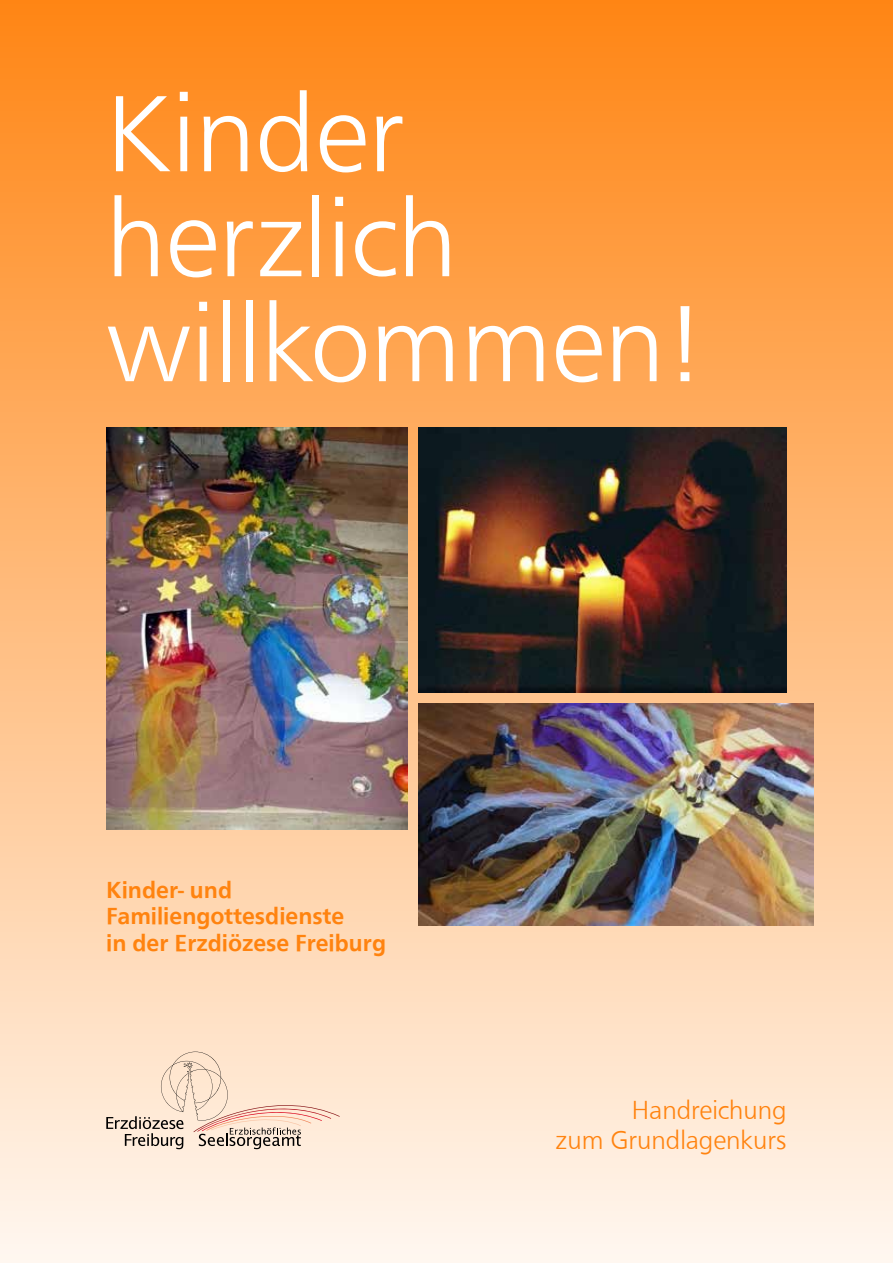
<style>
.page{position:relative;width:893px;height:1263px;background:#fff}
.page>*{position:absolute;margin:0;border:0;box-sizing:border-box;transform-origin:0 0}
.t1{font:300 112.5px/105px "Front Page";color:#fff}
.t2{font:300 27px/29.7px "Front Page";letter-spacing:-.005em;color:#ff830f;text-align:right}
.t3{font:500 24px/26.4px "Front Page";color:#ff830f}
</style>
<div class="page">
<div style="left:0;top:0;width:893px;height:1263px;background:linear-gradient(to bottom,#fe8514,#fef6f0)"></div>
<svg style="left:106px;top:1052px;width:234px;height:97px"></svg>
<img style="left:419px;top:704px;width:394px;height:221px">
<img style="left:106px;top:427px;width:302px;height:402px">
<img style="left:419px;top:427px;width:367px;height:266px">
<h1 class="t1" style="left:106px;top:73px;width:600px">Kinder herzlich willkommen!</h1>
<p class="t3" style="left:106px;top:875px;width:281px">Kinder- und<br>Familiengottesdienste<br>in der Erzdiözese Freiburg</p>
<p class="t2" style="left:556px;top:1093px;width:233px">Handreichung<br>zum Grundlagenkurs</p>
</div>
